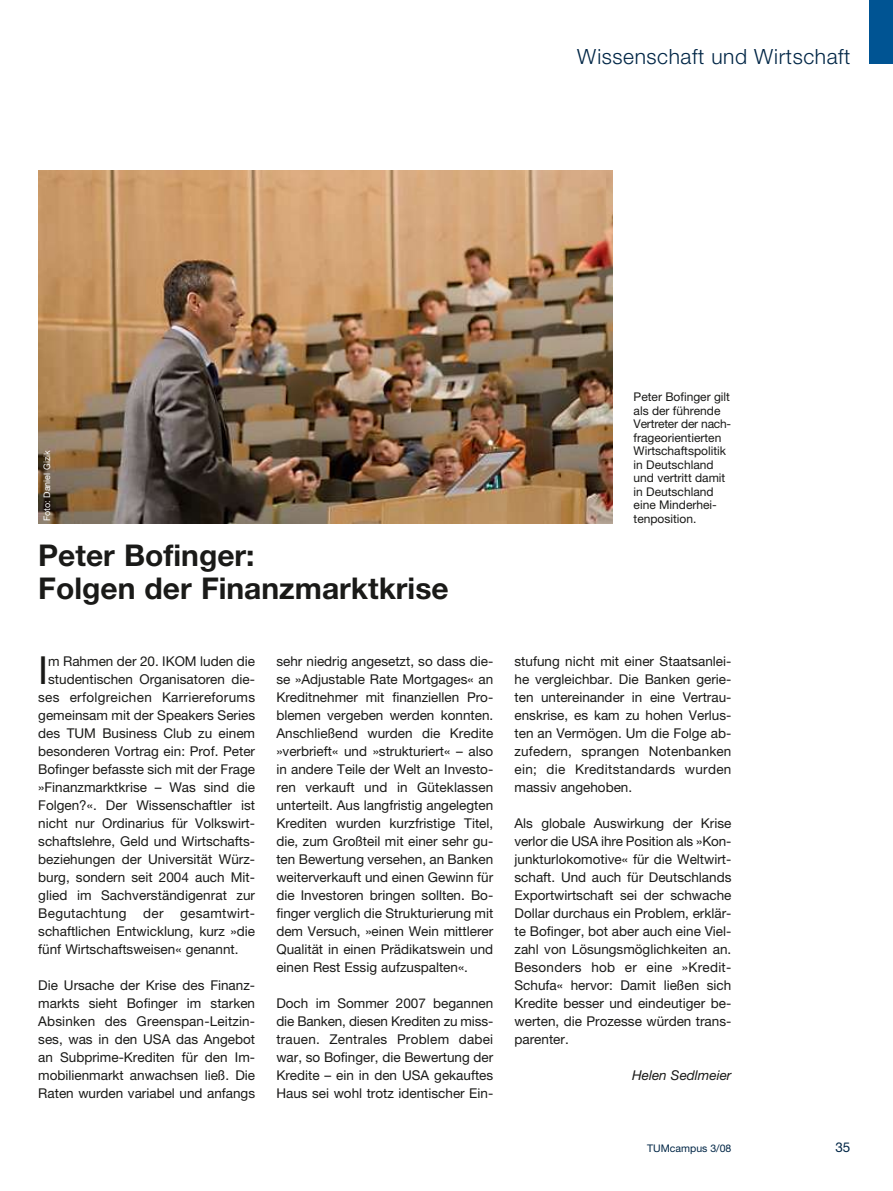
<style>
.page{position:relative;width:893px;height:1191px;background:#fff}
.page>*{position:absolute;margin:0;border:0;box-sizing:border-box;transform-origin:0 0}
.t1{font:38.7px "TUM Neue Helvetica Regular OV XRYGPB";color:#1a1a18}
.t2{font:30px/33px "TUM Neue Helvetica Bold OV YRYGPB";color:#1a1a18}
.t3{font:21px "Helvetica Neue Light OV KSYGPB";letter-spacing:.03em;color:#002646}
.t4{font:13.5px/18px "TUM Neue Helvetica Regular OV XRYGPB";color:#1a1a18;text-align:justify}
.t5{font:13.5px "TUM Neue Helvetica Regular OV XRYGPB";letter-spacing:.02em;color:#1a1a18}
.t6{font:13.5px "TUM Neue Helvetica Italic OV BSYGPB";color:#1a1a18}
.t7{font:13.5px "Helvetica Neue Roman OV LSYGPB";color:#002646}
.t8{font:12px/13.5px "TUM Neue Helvetica Regular OV XRYGPB";color:#1a1a18}
.t9{font:10.5px "Helvetica Neue Roman OV LSYGPB";color:#002646}
.t10{font:9px "Helvetica Neue Roman OV LSYGPB";color:#fff}
</style>
<div class="page">
<img style="left:38px;top:0;width:855px;height:524px">
<h3 class="t3" style="left:577px;top:44px;width:275px">Wissenschaft und Wirtschaft</h3>
<p class="t10" style="left:41px;top:521px;width:72px;rotate:-90deg">Foto: Daniel Gizik</p>
<h2 class="t2" style="left:38px;top:542px;width:412px">Peter Bofinger:<br>Folgen der Finanzmarktkrise</h2>
<h1 class="t1" style="left:38px;top:656px;width:12px">I</h1>
<p class="t4" style="left:48px;top:654px;width:208px">m Rahmen der 20. IKOM luden die</p>
<p class="t4" style="left:48px;top:672px;width:208px">studentischen Organisatoren die-</p>
<p class="t5" style="left:38px;top:692px;width:218px">ses erfolgreichen Karriereforums</p>
<p class="t4" style="left:38px;top:708px;width:218px">gemeinsam mit der Speakers Series</p>
<p class="t4" style="left:38px;top:726px;width:218px">des TUM Business Club zu einem</p>
<p class="t4" style="left:38px;top:744px;width:218px">besonderen Vortrag ein: Prof. Peter</p>
<p class="t4" style="left:38px;top:762px;width:218px">Bofinger befasste sich mit der Frage</p>
<p class="t4" style="left:38px;top:780px;width:218px">»Finanzmarktkrise – Was sind die</p>
<p class="t4" style="left:38px;top:798px;width:218px">Folgen?«. Der Wissenschaftler ist</p>
<p class="t4" style="left:38px;top:816px;width:218px">nicht nur Ordinarius für Volkswirt-</p>
<p class="t4" style="left:38px;top:834px;width:218px">schaftslehre, Geld und Wirtschafts-</p>
<p class="t4" style="left:38px;top:852px;width:218px">beziehungen der Universität Würz-</p>
<p class="t4" style="left:38px;top:870px;width:218px">burg, sondern seit 2004 auch Mit-</p>
<p class="t4" style="left:38px;top:888px;width:218px">glied im Sachverständigenrat zur</p>
<p class="t5" style="left:38px;top:908px;width:218px">Begutachtung der gesamtwirt-</p>
<p class="t4" style="left:38px;top:924px;width:218px">schaftlichen Entwicklung, kurz »die</p>
<p class="t4" style="left:38px;top:942px;width:202px">fünf Wirtschaftsweisen« genannt.</p>
<p class="t4" style="left:38px;top:978px;width:218px">Die Ursache der Krise des Finanz&shy;markts sieht Bofinger im starken Absinken des Greenspan-Leitzin&shy;ses, was in den USA das Angebot an Subprime-Krediten für den Im&shy;mobilienmarkt anwachsen ließ. Die Raten wurden variabel und anfangs</p>
<p class="t4" style="left:276px;top:654px;width:218px">sehr niedrig angesetzt, so dass die&shy;se »Adjustable Rate Mortgages« an Kreditnehmer mit finanziellen Pro&shy;blemen vergeben werden konnten.<br>Anschließend wurden die Kredite »verbrieft« und »strukturiert« – also in andere Teile der Welt an Investo&shy;ren verkauft und in Güteklassen unterteilt. Aus langfristig angelegten Krediten wurden kurzfristige Titel, die, zum Großteil mit einer sehr gu&shy;ten Bewertung versehen, an Banken weiterverkauft und einen Gewinn für die Investoren bringen sollten. Bo&shy;finger verglich die Strukturierung mit dem Versuch, »einen Wein mittlerer Qualität in einen Prädikatswein und einen Rest Essig aufzuspalten«.</p>
<p class="t4" style="left:276px;top:996px;width:218px">Doch im Sommer 2007 begannen die Banken, diesen Krediten zu miss&shy;trauen. Zentrales Problem dabei war, so Bofinger, die Bewertung der Kredite – ein in den USA gekauftes Haus sei wohl trotz identischer Ein-</p>
<p class="t8" style="left:634px;top:391px;width:99px">Peter Bofinger gilt als der führende<br>Vertreter der nach&shy;frageorientierten<br>Wirtschaftspolitik in Deutschland und vertritt damit in Deutschland eine Minderhei&shy;tenposition.</p>
<p class="t4" style="left:514px;top:654px;width:218px">stufung nicht mit einer Staatsanlei&shy;he vergleichbar. Die Banken gerie&shy;ten untereinander in eine Vertrau&shy;enskrise, es kam zu hohen Verlus&shy;ten an Vermögen. Um die Folge ab&shy;zufedern, sprangen Notenbanken ein; die Kreditstandards wurden massiv angehoben.</p>
<p class="t4" style="left:514px;top:816px;width:218px">Als globale Auswirkung der Krise verlor die USA ihre Position als »Kon&shy;junkturlokomotive« für die Weltwirt&shy;schaft. Und auch für Deutschlands Exportwirtschaft sei der schwache Dollar durchaus ein Problem, erklär&shy;te Bofinger, bot aber auch eine Viel&shy;zahl von Lösungsmöglichkeiten an.<br>Besonders hob er eine »Kredit-Schufa« hervor: Damit ließen sich Kredite besser und eindeutiger be&shy;werten, die Prozesse würden trans&shy;parenter.</p>
<p class="t6" style="left:632px;top:1067px;width:101px">Helen Sedlmeier</p>
<p class="t9" style="left:647px;top:1142px;width:86px">TUMcampus 3/08</p>
<p class="t7" style="left:835px;top:1139px;width:17px">35</p>
</div>
